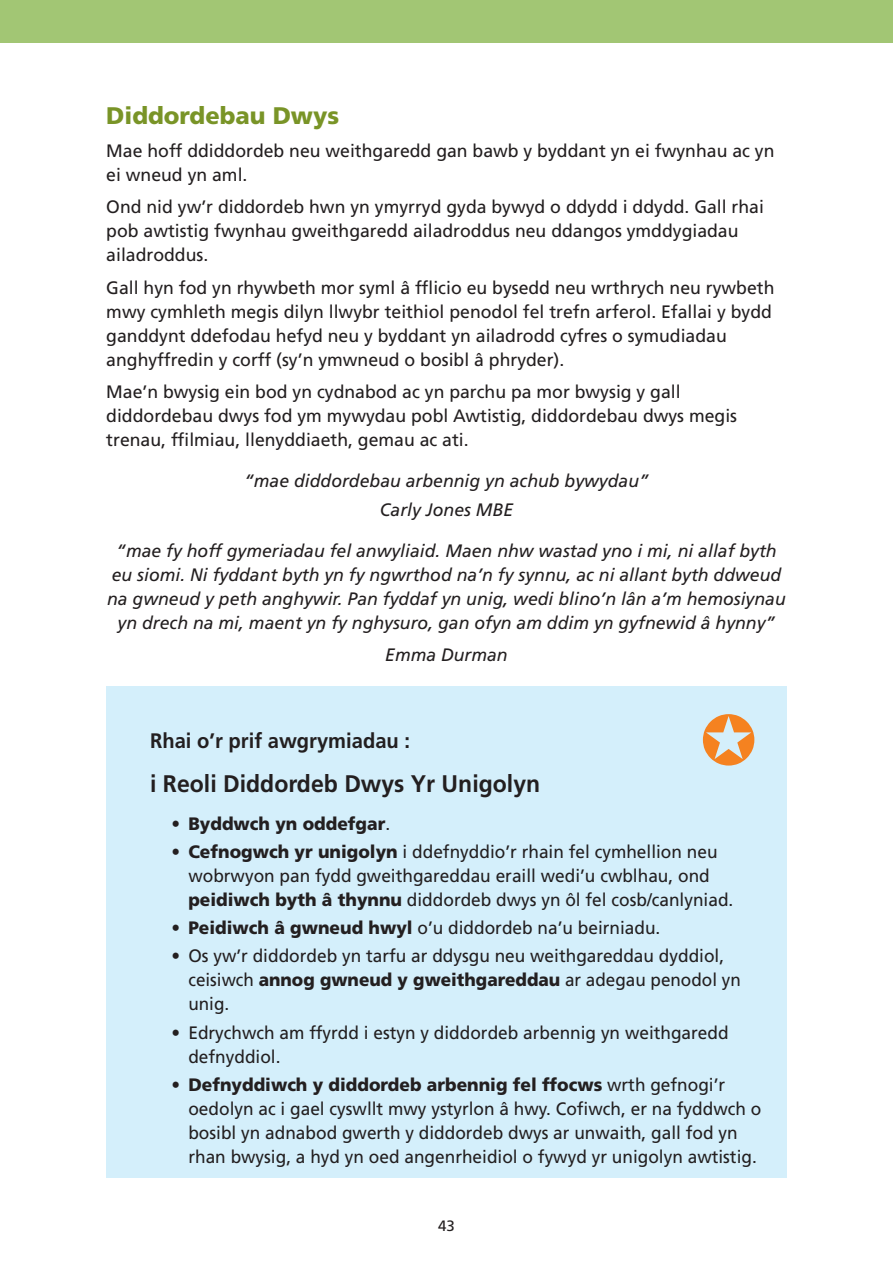
<style>
.page{position:relative;width:893px;height:1263px;background:#fff}
.page>*{position:absolute;margin:0;border:0;box-sizing:border-box;transform-origin:0 0}
.t1{font:700 24px "Frutiger LT Std";color:#231f20;scale:.96 1}
.t2{font:900 24px "Frutiger LT Std";color:#799427}
.t3{font:700 21px "Frutiger LT Std";color:#231f20;scale:.96 1}
.t4{font:18px/24px "Frutiger LT Std";color:#231f20;scale:.96 1}
.t5{font:18px/24px "Frutiger LT Std";color:#231f20}
.t6{font:italic 18px/24px "Frutiger LT Std";color:#231f20;text-align:center}
.t7{font:900 18px "Frutiger LT Std";color:#231f20;scale:.96 1}
.t8{font:15px "Frutiger LT Std";color:#231f20}
.s1{font-weight:400}
.s2{font-weight:900}
</style>
<div class="page">
<div style="left:0;top:0;width:893px;height:43px;background:#a2c674"></div>
<div style="left:106px;top:686px;width:681px;height:492px;background:#d4effb"></div>
<h1 class="t2" style="left:106px;top:106px;width:234px">Diddordebau Dwys</h1>
<p class="t5" style="left:106px;top:140px;width:670px">Mae hoff ddiddordeb neu weithgaredd gan bawb y byddant yn ei fwynhau ac yn ei wneud yn aml.</p>
<p class="t5" style="left:106px;top:196px;width:659px">Ond nid yw’r diddordeb hwn yn ymyrryd gyda bywyd o ddydd i ddydd. Gall rhai pob awtistig fwynhau gweithgaredd ailadroddus neu ddangos ymddygiadau ailadroddus.</p>
<p class="t5" style="left:106px;top:277px;width:670px">Gall hyn fod yn rhywbeth mor syml â fflicio eu bysedd neu wrthrych neu rywbeth mwy cymhleth megis dilyn llwybr teithiol penodol fel trefn arferol. Efallai y bydd ganddynt ddefodau hefyd neu y byddant yn ailadrodd cyfres o symudiadau anghyffredin y corff (sy’n ymwneud o bosibl â phryder).</p>
<p class="t5" style="left:106px;top:381px;width:632px">Mae’n bwysig ein bod yn cydnabod ac yn parchu pa mor bwysig y gall diddordebau dwys fod ym mywydau pobl Awtistig, diddordebau dwys megis trenau, ffilmiau, llenyddiaeth, gemau ac ati.</p>
<p class="t6" style="left:244px;top:468px;width:406px;line-height:28.2px">“mae diddordebau arbennig yn achub bywydau”<br>Carly Jones MBE</p>
<p class="t6" style="left:107px;top:540px;width:680px">“mae fy hoff gymeriadau fel anwyliaid. Maen nhw wastad yno i mi, ni allaf byth eu siomi. Ni fyddant byth yn fy ngwrthod na’n fy synnu, ac ni allant byth ddweud na gwneud y peth anghywir. Pan fyddaf yn unig, wedi blino’n lân a’m hemosiynau yn drech na mi, maent yn fy nghysuro, gan ofyn am ddim yn gyfnewid â hynny”</p>
<p class="t6" style="left:385px;top:644px;width:124px">Emma Durman</p>
<p class="t3" style="left:150px;top:733px;width:272px">Rhai o’r prif awgrymiadau :</p>
<h1 class="t1" style="left:150px;top:774px;width:408px">i Reoli Diddordeb Dwys Yr Unigolyn</h1>
<p class="t7" style="left:171px;top:816px;width:229px"><span class="s1">•</span> Byddwch yn oddefgar<span class="s1">.</span></p>
<p class="t4" style="left:188px;top:841px;width:569px;text-indent:-17px">• <span class="s2">Cefnogwch yr unigolyn</span> i ddefnyddio’r rhain fel cymhellion neu wobrwyon pan fydd gweithgareddau eraill wedi’u cwblhau, ond <span class="s2">peidiwch byth â thynnu</span> diddordeb dwys yn ôl fel cosb/canlyniad.</p>
<p class="t4" style="left:171px;top:917px;width:511px">• <span class="s2">Peidiwch â gwneud hwyl</span> o’u diddordeb na’u beirniadu.</p>
<p class="t4" style="left:188px;top:945px;width:577px;text-indent:-17px">• Os yw’r diddordeb yn tarfu ar ddysgu neu weithgareddau dyddiol, ceisiwch <span class="s2">annog gwneud y gweithgareddau</span> ar adegau penodol yn unig.</p>
<p class="t4" style="left:188px;top:1022px;width:564px;text-indent:-17px">• Edrychwch am ffyrdd i estyn y diddordeb arbennig yn weithgaredd defnyddiol.</p>
<p class="t4" style="left:188px;top:1074px;width:598px;text-indent:-17px">• <span class="s2">Defnyddiwch y diddordeb arbennig fel ffocws</span> wrth gefnogi’r oedolyn ac i gael cyswllt mwy ystyrlon â hwy. Cofiwch, er na fyddwch o bosibl yn adnabod gwerth y diddordeb dwys ar unwaith, gall fod yn rhan bwysig, a hyd yn oed angenrheidiol o fywyd yr unigolyn awtistig.</p>
<p class="t8" style="left:438px;top:1219px;width:18px">43</p>
</div>
